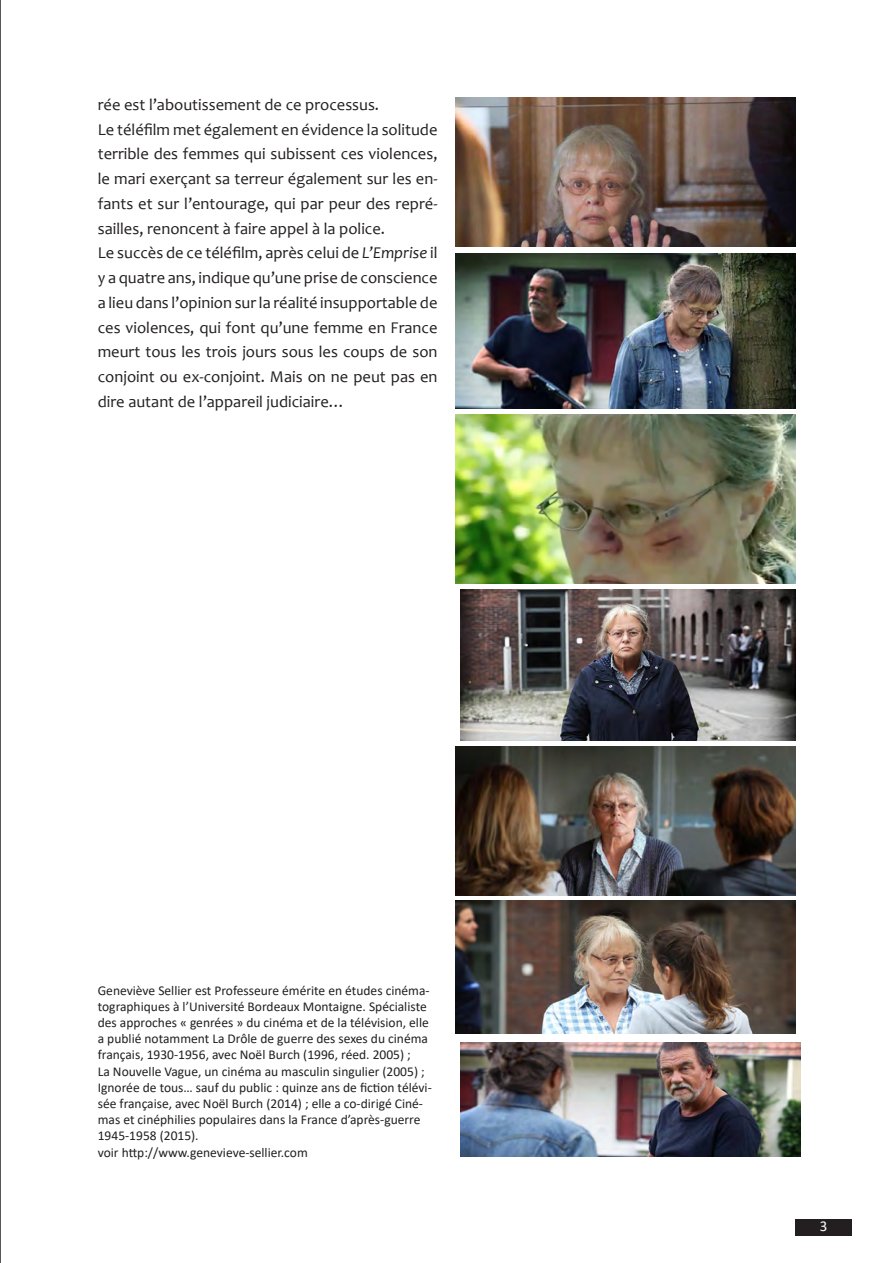
<style>
.page{position:relative;width:893px;height:1263px;background:#fff}
.page>*{position:absolute;margin:0;border:0;box-sizing:border-box;transform-origin:0 0}
.t1{font:16.5px/24.8px "Candara";color:#231f20;text-align:justify}
.t2{font:15px "Calibri";color:#fff}
.t3{font:13.5px/16.2px "Calibri";color:#231f20}
.s1{font-style:italic}
</style>
<div class="page">
<div style="left:795px;top:1220px;width:57px;height:16px;background:#231f20"></div>
<hr style="left:0;top:0;width:1px;height:1263px;background:#231f20">
<img style="left:455px;top:98px;width:340px;height:148px">
<img style="left:455px;top:254px;width:340px;height:155px">
<img style="left:455px;top:415px;width:340px;height:168px">
<img style="left:455px;top:747px;width:340px;height:148px">
<img style="left:461px;top:589px;width:334px;height:151px">
<img style="left:461px;top:1042px;width:339px;height:115px">
<img style="left:455px;top:900px;width:340px;height:133px">
<p class="t1" style="left:98px;top:92px;width:283px">rée est l’aboutissement de ce processus.</p>
<p class="t1" style="left:98px;top:117px;width:341px">Le téléfilm met également en évidence la solitude terrible des femmes qui subissent ces violences, le mari exerçant sa terreur également sur les en&shy;fants et sur l’entourage, qui par peur des repré&shy;sailles, renoncent à faire appel à la police.</p>
<p class="t1" style="left:98px;top:240px;width:341px">Le succès de ce téléfilm, après celui de <span class="s1">L’Emprise</span> il y a quatre ans, indique qu’une prise de conscience a lieu dans l’opinion sur la réalité insupportable de ces violences, qui font qu’une femme en France meurt tous les trois jours sous les coups de son conjoint ou ex-conjoint. Mais on ne peut pas en dire autant de l’appareil judiciaire…</p>
<p class="t3" style="left:98px;top:982px;width:335px">Geneviève Sellier est Professeure émérite en études cinéma&shy;tographiques à l’Université Bordeaux Montaigne. Spécialiste des approches « genrées » du cinéma et de la télévision, elle a publié notamment La Drôle de guerre des sexes du cinéma français, 1930-1956, avec Noël Burch (1996, réed. 2005) ;<br>La Nouvelle Vague, un cinéma au masculin singulier (2005) ; Ignorée de tous… sauf du public : quinze ans de fiction télévi&shy;sée française, avec Noël Burch (2014) ; elle a co-dirigé Ciné&shy;mas et cinéphilies populaires dans la France d’après-guerre 1945-1958 (2015).</p>
<p class="t3" style="left:98px;top:1144px;width:211px">voir http://www.genevieve-sellier.com</p>
<p class="t2" style="left:820px;top:1215px;width:9px">3</p>
</div>
